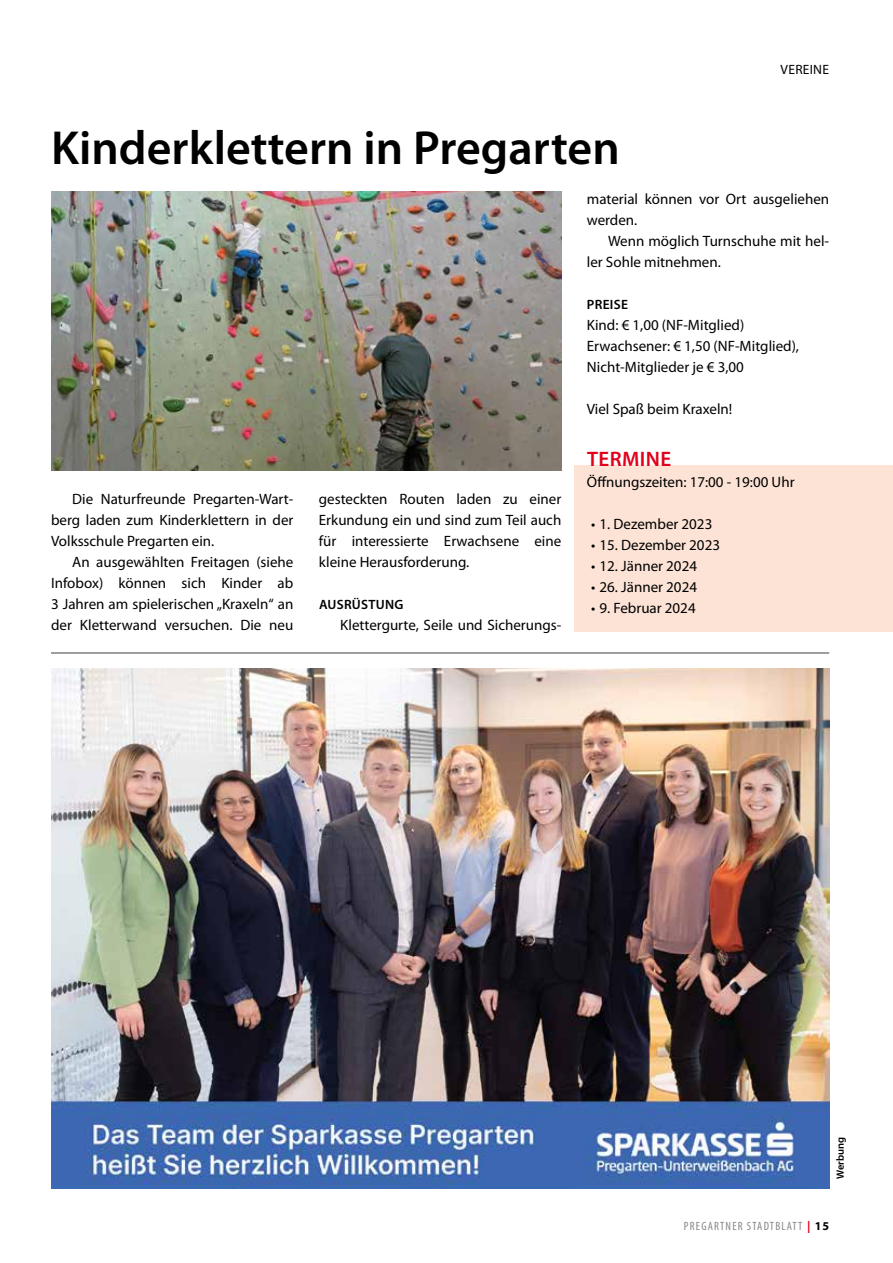
<style>
.page{position:relative;width:893px;height:1263px;background:#fff}
.page>*{position:absolute;margin:0;border:0;box-sizing:border-box;transform-origin:0 0}
.t1{font:600 48px "Myriad Pro";color:#000}
.t2{font:600 21px "Myriad Pro";letter-spacing:.02em;color:#e2001a}
.t3{font:15px/21px "Myriad Pro";color:#000;text-align:justify}
.t4{font:600 13.5px "Myriad Pro";letter-spacing:.02em;color:#000}
.t5{font:13.5px "Myriad Pro";letter-spacing:.02em;color:#000}
.t6{font:condensed 12px "Myriad Pro";letter-spacing:.1em;color:#87888a}
.t7{font:600 10.5px "Myriad Pro";color:#000}
.s1{font-weight:700;font-stretch:normal;color:#e2001a}
.s2{font-weight:700;font-stretch:normal;color:#000}
</style>
<div class="page">
<img style="left:51px;top:669px;width:778px;height:519px">
<img style="left:51px;top:191px;width:510px;height:280px">
<hr style="left:51px;top:653px;width:778px;height:1px;background:#3e3d40">
<div style="left:574px;top:466px;width:319px;height:166px;background:#fce3d6"></div>
<h1 class="t1" style="left:51px;top:117px;width:570px">Kinderklettern in Pregarten</h1>
<p class="t5" style="left:781px;top:61px;width:50px">VEREINE</p>
<p class="t3" style="left:51px;top:488px;width:244px;text-indent:21px">Die Naturfreunde Pregarten-Wart&shy;berg laden zum Kinderklettern in der Volksschule Pregarten ein.</p>
<p class="t3" style="left:51px;top:551px;width:244px;text-indent:21px">An ausgewählten Freitagen (siehe Infobox) können sich Kinder ab 3 Jahren am spielerischen „Kraxeln“ an der Kletterwand versuchen. Die neu</p>
<p class="t3" style="left:319px;top:488px;width:244px">gesteckten Routen laden zu einer Erkundung ein und sind zum Teil auch für interessierte Erwachsene eine kleine Herausforderung.</p>
<p class="t4" style="left:319px;top:596px;width:86px">AUSRÜSTUNG</p>
<p class="t3" style="left:340px;top:614px;width:223px">Klettergurte, Seile und Sicherungs-</p>
<p class="t3" style="left:587px;top:188px;width:244px">material können vor Ort ausgeliehen werden.</p>
<p class="t3" style="left:587px;top:230px;width:244px;text-indent:21px">Wenn möglich Turnschuhe mit hel&shy;ler Sohle mitnehmen.</p>
<p class="t4" style="left:587px;top:296px;width:43px">PREISE</p>
<p class="t3" style="left:587px;top:314px;width:214px;text-align:left">Kind: € 1,00 (NF-Mitglied)<br>Erwachsener: € 1,50 (NF-Mitglied),<br>Nicht-Mitglieder je € 3,00</p>
<p class="t3" style="left:587px;top:398px;width:147px">Viel Spaß beim Kraxeln!</p>
<h2 class="t2" style="left:587px;top:445px;width:86px">TERMINE</h2>
<p class="t3" style="left:587px;top:471px;width:209px">Öffnungszeiten: 17:00 - 19:00 Uhr</p>
<p class="t3" style="left:591px;top:513px;width:123px">• 1. Dezember 2023</p>
<p class="t3" style="left:591px;top:534px;width:130px">• 15. Dezember 2023</p>
<p class="t3" style="left:591px;top:555px;width:107px">• 12. Jänner 2024</p>
<p class="t3" style="left:591px;top:576px;width:107px">• 26. Jänner 2024</p>
<p class="t3" style="left:591px;top:597px;width:106px">• 9. Februar 2024</p>
<p class="t7" style="left:834px;top:1179px;width:44px;rotate:-90deg">Werbung</p>
<p class="t6" style="left:684px;top:1219px;width:147px">PREGARTNER STADTBLATT <span class="s1">|</span> <span class="s2">15</span></p>
</div>
